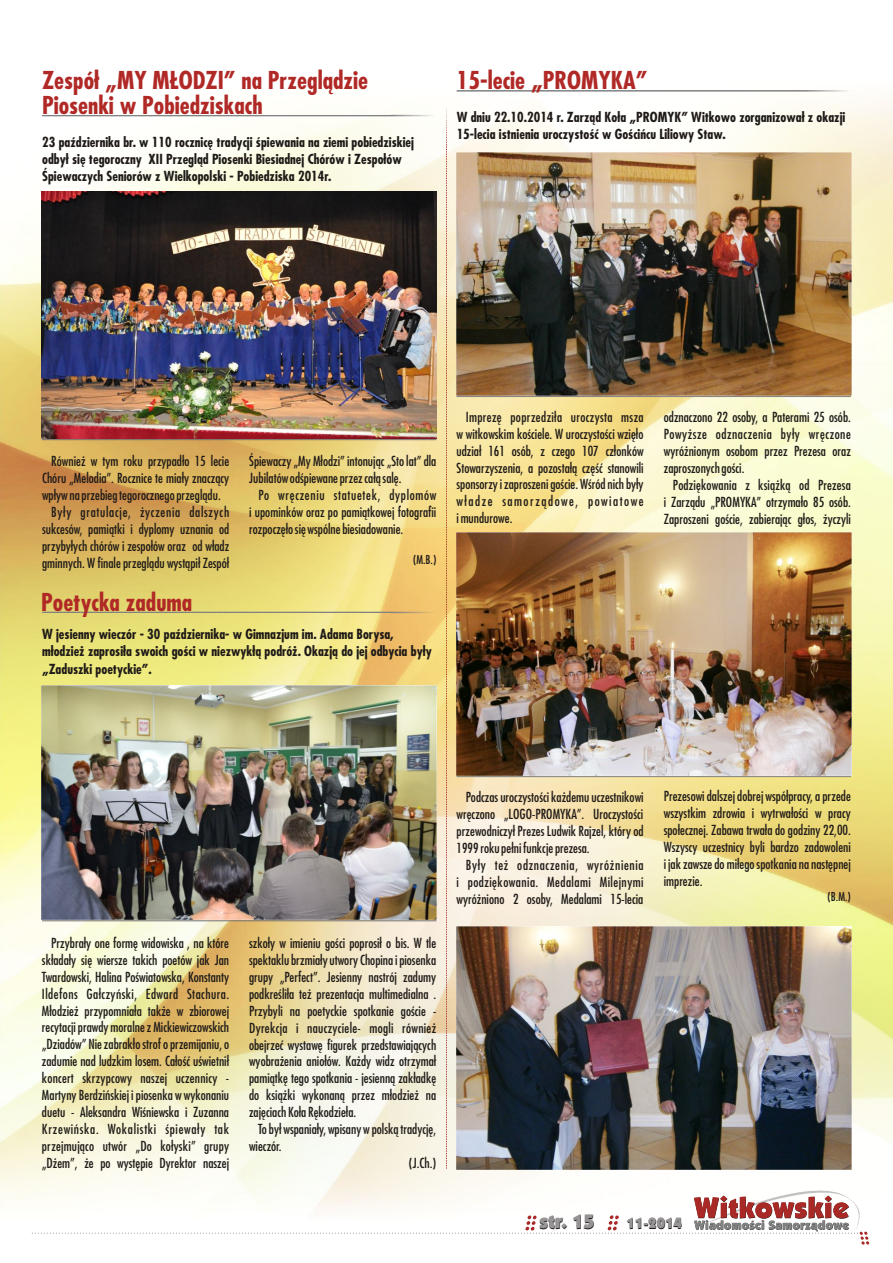
<style>
.page{position:relative;width:893px;height:1263px;background:#fff}
.page>*{position:absolute;margin:0;border:0;box-sizing:border-box;transform-origin:0 0}
.t1{font:700 24px/24.5px "Fujiyama";color:#b02926}
.t2{font:900 19.5px "Kabel IT Cby BT";color:#1f1a17}
.t3{font:900 15px "Kabel IT Cby BT";color:#1f1a17}
.t4{font:13.5px/17px "Fujiyama";color:#1f1a17;text-align:justify}
.t5{font:700 13.5px/17.2px "Fujiyama";color:#1f1a17}
.t6{font:13.5px "Fujiyama";letter-spacing:.05em;color:#1f1a17}
.t7{font:12px "Fujiyama";color:#1f1a17}
</style>
<div class="page">
<img style="left:0;top:90px;width:893px;height:1111px">
<svg style="left:31px;top:1186px;width:838px;height:58px"></svg>
<hr style="left:42px;top:115px;width:394px;height:1px;background:#828282">
<hr style="left:42px;top:439px;width:394px;height:1px;background:#737070">
<hr style="left:457px;top:90px;width:394px;height:2px;background:#828282">
<hr style="left:457px;top:396px;width:394px;height:1px;background:#828282">
<img style="left:42px;top:192px;width:394px;height:246px">
<img style="left:456px;top:153px;width:395px;height:242px">
<hr style="left:457px;top:776px;width:394px;height:1px;background:#828282">
<img style="left:456px;top:927px;width:395px;height:242px">
<hr style="left:42px;top:612px;width:394px;height:1px;background:#828282">
<hr style="left:42px;top:920px;width:394px;height:1px;background:#737070">
<img style="left:42px;top:686px;width:395px;height:234px">
<img style="left:456px;top:533px;width:395px;height:242px">
<svg style="left:446px;top:108px;width:1px;height:1061px"></svg>
<h1 class="t1" style="left:42px;top:71px;width:328px">Zespół „MY MŁODZI” na Przeglądzie<br>Piosenki w Pobiedziskach</h1>
<p class="t5" style="left:42px;top:135px;width:373px">23 października br. w 110 rocznicę tradycji śpiewania na ziemi pobiedziskiej odbył się tegoroczny XII Przegląd Piosenki Biesiadnej Chórów i Zespołów<br>Śpiewaczych Seniorów z Wielkopolski - Pobiedziska 2014r.</p>
<h1 class="t1" style="left:457px;top:71px;width:193px">15-lecie „PROMYKA”</h1>
<p class="t5" style="left:457px;top:110px;width:390px">W dniu 22.10.2014 r. Zarząd Koła „PROMYK” Witkowo zorganizował z okazji<br>15-lecia istnienia uroczystość w Gościńcu Liliowy Staw.</p>
<p class="t4" style="left:51px;top:454px;width:179px">Również w tym roku przypadło 15 lecie</p>
<p class="t4" style="left:42px;top:471px;width:189px">Chóru „Melodia”. Rocznice te miały znaczący</p>
<p class="t4" style="left:42px;top:488px;width:180px">wpływ na przebieg tegorocznego przeglądu.</p>
<p class="t6" style="left:51px;top:506px;width:179px">Były gratulacje, życzenia dalszych</p>
<p class="t4" style="left:42px;top:521px;width:189px">sukcesów, pamiątki i dyplomy uznania od</p>
<p class="t4" style="left:42px;top:538px;width:189px">przybyłych chórów i zespołów oraz od władz</p>
<p class="t4" style="left:42px;top:555px;width:189px">gminnych. W finale przeglądu wystąpił Zespół</p>
<p class="t4" style="left:249px;top:454px;width:189px">Śpiewaczy „My Młodzi” intonując „Sto lat” dla<br>Jubilatów odśpiewane przez całą salę.</p>
<p class="t4" style="left:249px;top:488px;width:189px;text-indent:9px">Po wręczeniu statuetek, dyplomów i upominków oraz po pamiątkowej fotografii rozpoczęło się wspólne biesiadowanie.</p>
<p class="t7" style="left:413px;top:555px;width:25px">(M.B.)</p>
<h1 class="t1" style="left:41px;top:593px;width:153px">Poetycka zaduma</h1>
<p class="t5" style="left:42px;top:627px;width:391px">W jesienny wieczór - 30 października- w Gimnazjum im. Adama Borysa, młodzież zaprosiła swoich gości w niezwykłą podróż. Okazją do jej odbycia były „Zaduszki poetyckie”.</p>
<p class="t4" style="left:457px;top:409px;width:189px;text-indent:9px">Imprezę poprzedziła uroczysta msza w witkowskim kościele. W uroczystości wzięło udział 161 osób, z czego 107 członków Stowarzyszenia, a pozostałą część stanowili sponsorzy i zaproszeni goście. Wśród nich były władze samorządowe, powiatowe imundurowe.</p>
<p class="t4" style="left:664px;top:410px;width:189px">odznaczono 22 osoby, a Paterami 25 osób.<br>Powyższe odznaczenia były wręczone wyróżnionym osobom przez Prezesa oraz zaproszonych gości.</p>
<p class="t4" style="left:664px;top:477px;width:189px;text-indent:9px">Podziękowania z książką od Prezesa i Zarządu „PROMYKA” otrzymało 85 osób.<br>Zaproszeni goście, zabierając głos, życzyli</p>
<p class="t4" style="left:42px;top:935px;width:189px;text-indent:9px">Przybrały one formę widowiska , na które składały się wiersze takich poetów jak Jan Twardowski, Halina Poświatowska, Konstanty Ildefons Gałczyński, Edward Stachura.<br>Młodzież przypomniała także w zbiorowej recytacji prawdy moralne z Mickiewiczowskich „Dziadów” Nie zabrakło strof o przemijaniu, o zadumie nad ludzkim losem. Całość uświetnił koncert skrzypcowy naszej uczennicy - Martyny Berdzińskiej i piosenka w wykonaniu duetu - Aleksandra Wiśniewska i Zuzanna Krzewińska. Wokalistki śpiewały tak przejmująco utwór „Do kołyski” grupy „Dżem”, że po występie Dyrektor naszej</p>
<p class="t4" style="left:249px;top:936px;width:189px">szkoły w imieniu gości poprosił o bis. W tle spektaklu brzmiały utwory Chopina i piosenka grupy „Perfect”. Jesienny nastrój zadumy podkreśliła też prezentacja multimedialna .<br>Przybyli na poetyckie spotkanie goście - Dyrekcja i nauczyciele- mogli również obejrzeć wystawę figurek przedstawiających wyobrażenia aniołów. Każdy widz otrzymał pamiątkę tego spotkania - jesienną zakładkę do książki wykonaną przez młodzież na zajęciach Koła Rękodzieła.</p>
<p class="t4" style="left:258px;top:1122px;width:179px">To był wspaniały, wpisany w polską tradycję,</p>
<p class="t4" style="left:249px;top:1139px;width:34px">wieczór.</p>
<p class="t4" style="left:409px;top:1155px;width:29px">(J.Ch.)</p>
<p class="t4" style="left:457px;top:790px;width:189px;text-indent:9px">Podczas uroczystości każdemu uczestnikowi wręczono „LOGO-PROMYKA”. Uroczystości przewodniczył Prezes Ludwik Rajzel, który od 1999 roku pełni funkcje prezesa.</p>
<p class="t4" style="left:457px;top:858px;width:189px;text-indent:9px">Były też odznaczenia, wyróżnienia i podziękowania. Medalami Milejnymi wyróżniono 2 osoby, Medalami 15-lecia</p>
<p class="t4" style="left:664px;top:789px;width:189px">Prezesowi dalszej dobrej współpracy, a przede wszystkim zdrowia i wytrwałości w pracy społecznej. Zabawa trwała do godziny 22,00.<br>Wszyscy uczestnicy byli bardzo zadowoleni i jak zawsze do miłego spotkania na następnej imprezie.</p>
<p class="t7" style="left:828px;top:892px;width:25px">(B.M.)</p>
<h2 class="t2" style="left:540px;top:1214px;width:57px">str. 15</h2>
<p class="t3" style="left:627px;top:1218px;width:57px">11-2014</p>
</div>
